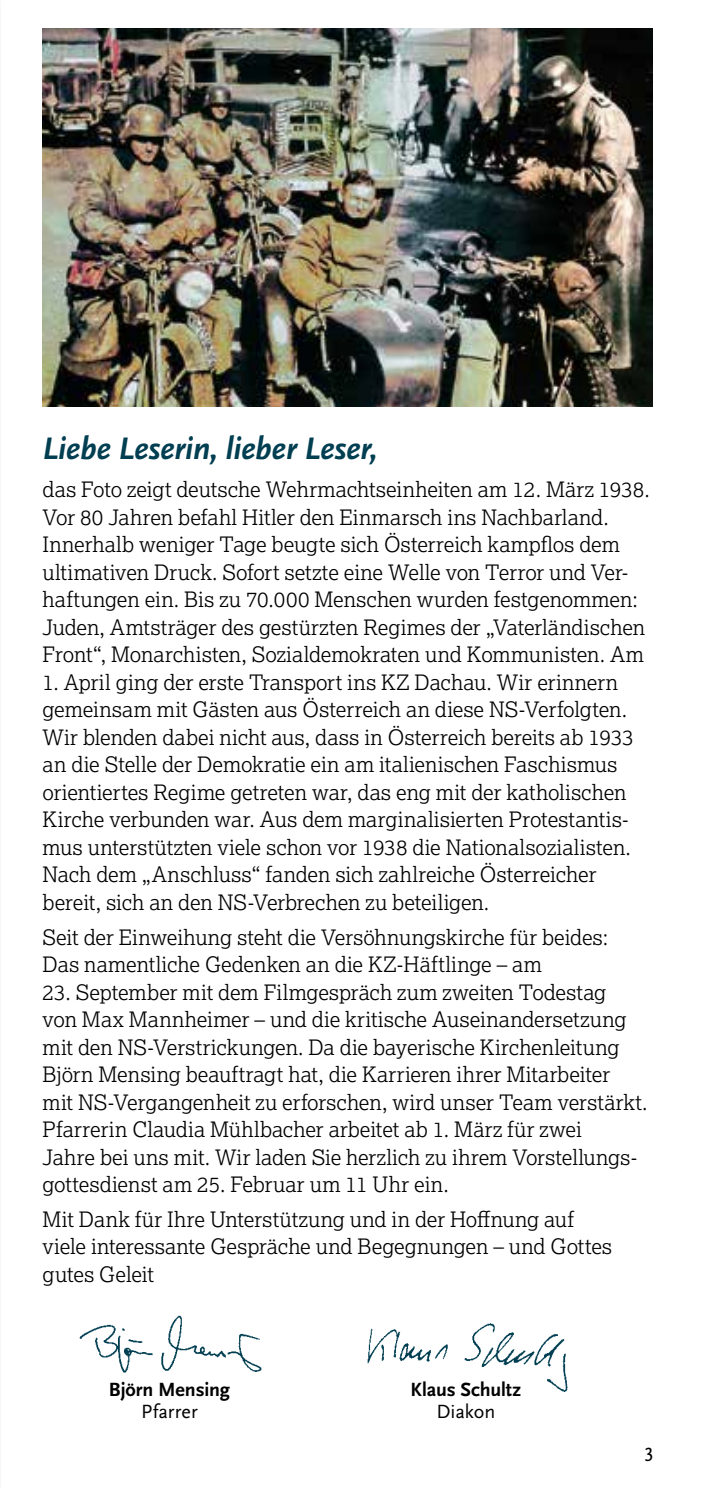
<style>
.page{position:relative;width:709px;height:1489px;background:#fff}
.page>*{position:absolute;margin:0;border:0;box-sizing:border-box;transform-origin:0 0}
.t1{font:32.5px "Scala Sans Bold LF Italic";letter-spacing:-.01em;color:#003e51}
.t2{font:300 21.25px/27.5px "Lexia";color:#000}
.t3{font:20px "Scala Sans Bold LF";letter-spacing:-.005em;color:#000}
.t4{font:20px "Scala Sans Regular LF";color:#000}
</style>
<div class="page">
<img style="left:367px;top:1323px;width:201px;height:69px">
<img style="left:79px;top:1315px;width:183px;height:58px">
<img style="left:43px;top:28px;width:609px;height:378px">
<h1 class="t1" style="left:43px;top:431px;width:336px">Liebe Leserin, lieber Leser,</h1>
<p class="t2" style="left:43px;top:475px;width:608px">das Foto zeigt deutsche Wehrmachtseinheiten am 12. März 1938.<br>Vor 80 Jahren befahl Hitler den Einmarsch ins Nachbarland.<br>Innerhalb weniger Tage beugte sich Österreich kampflos dem ultimativen Druck. Sofort setzte eine Welle von Terror und Ver&shy;haftungen ein. Bis zu 70.000 Menschen wurden festgenommen:<br>Juden, Amtsträger des gestürzten Regimes der „Vaterländischen Front“, Monarchisten, Sozialdemokraten und Kommunisten. Am</p>
<p class="t2" style="left:43px;top:667px;width:593px">1. April ging der erste Transport ins KZ Dachau. Wir erinnern gemeinsam mit Gästen aus Österreich an diese NS-Verfolgten.<br>Wir blenden dabei nicht aus, dass in Österreich bereits ab 1933 an die Stelle der Demokratie ein am italienischen Faschismus orientiertes Regime getreten war, das eng mit der katholischen Kirche verbunden war. Aus dem marginalisierten Protestantis&shy;mus unterstützten viele schon vor 1938 die Nationalsozialisten.<br>Nach dem „Anschluss“ fanden sich zahlreiche Österreicher bereit, sich an den NS-Verbrechen zu beteiligen.</p>
<p class="t2" style="left:43px;top:922px;width:567px">Seit der Einweihung steht die Versöhnungskirche für beides:<br>Das namentliche Gedenken an die KZ-Häftlinge – am</p>
<p class="t2" style="left:43px;top:977px;width:606px">23. September mit dem Filmgespräch zum zweiten Todestag<br>von Max Mannheimer – und die kritische Auseinandersetzung mit den NS-Verstrickungen. Da die bayerische Kirchenleitung Björn Mensing beauftragt hat, die Karrieren ihrer Mitarbeiter<br>mit NS-Vergangenheit zu erforschen, wird unser Team verstärkt.<br>Pfarrerin Claudia Mühlbacher arbeitet ab 1. März für zwei<br>Jahre bei uns mit. Wir laden Sie herzlich zu ihrem Vorstellungs&shy;gottesdienst am 25. Februar um 11 Uhr ein.</p>
<p class="t2" style="left:43px;top:1204px;width:571px">Mit Dank für Ihre Unterstützung und in der Hoffnung auf viele interessante Gespräche und Begegnungen – und Gottes gutes Geleit</p>
<p class="t3" style="left:109px;top:1378px;width:123px">Björn Mensing</p>
<p class="t4" style="left:141px;top:1400px;width:58px">Pfarrer</p>
<p class="t3" style="left:410px;top:1378px;width:112px">Klaus Schultz</p>
<p class="t4" style="left:436px;top:1400px;width:60px">Diakon</p>
<p class="t4" style="left:644px;top:1442px;width:11px">3</p>
</div>
